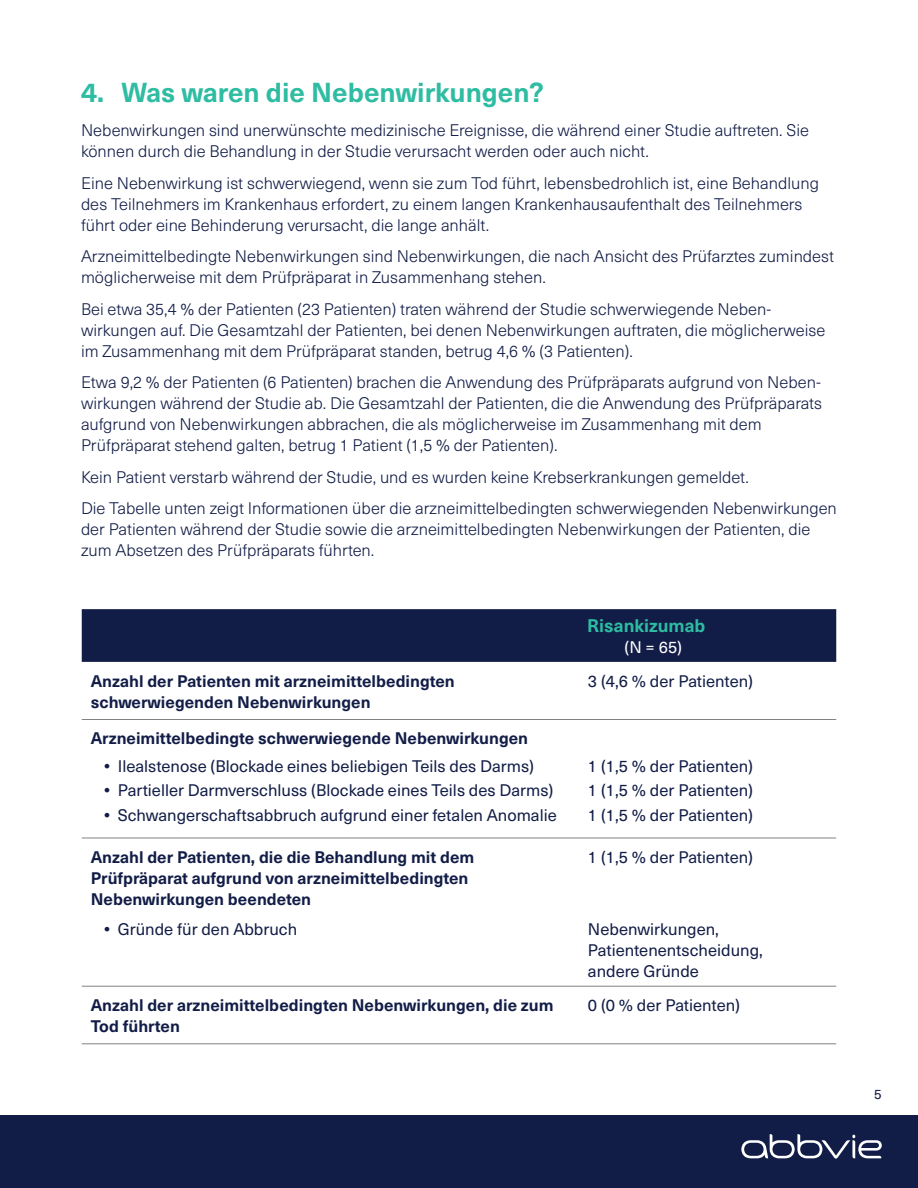
<style>
.page{position:relative;width:918px;height:1188px;background:#fff}
.page>*{position:absolute;margin:0;border:0;box-sizing:border-box;transform-origin:0 0}
.t1{font:700 27px "Neue Haas Unica Pro";color:#2ebca2}
.t2{font:700 18px "Neue Haas Unica Pro";color:#2ebca2}
.t3{font:300 16.5px/21px "Neue Haas Unica Pro";color:#121d47}
.t4{font:16.5px/21px "Neue Haas Unica Pro";color:#121d47}
.t5{font:700 16.5px/21px "Neue Haas Unica Pro";color:#121d47}
.t6{font:16.5px "Neue Haas Unica Pro";color:#fff}
.t7{font:13.5px "Neue Haas Unica Pro";color:#121d47}
.s1{font-weight:700}
</style>
<div class="page">
<div style="left:0;top:1115px;width:918px;height:73px;background:#121d47"></div>
<div style="left:82px;top:609px;width:754px;height:53px;background:#121d47"></div>
<hr style="left:82px;top:719px;width:497px;height:1px;background:#808285">
<hr style="left:579px;top:719px;width:257px;height:1px;background:#808285">
<hr style="left:82px;top:838px;width:497px;height:1px;background:#808285">
<hr style="left:579px;top:838px;width:257px;height:1px;background:#808285">
<hr style="left:82px;top:986px;width:497px;height:1px;background:#808285">
<hr style="left:579px;top:986px;width:257px;height:1px;background:#808285">
<hr style="left:82px;top:1043px;width:497px;height:1px;background:#808285">
<hr style="left:579px;top:1043px;width:257px;height:1px;background:#808285">
<svg style="left:741px;top:1134px;width:141px;height:25px"></svg>
<h1 class="t1" style="left:81px;top:76px;width:464px">4. Was waren die Nebenwirkungen?</h1>
<p class="t3" style="left:81px;top:120px;width:730px">Nebenwirkungen sind unerwünschte medizinische Ereignisse, die während einer Studie auftreten. Sie können durch die Behandlung in der Studie verursacht werden oder auch nicht.</p>
<p class="t3" style="left:81px;top:173px;width:740px">Eine Nebenwirkung ist schwerwiegend, wenn sie zum Tod führt, lebensbedrohlich ist, eine Behandlung des Teilnehmers im Krankenhaus erfordert, zu einem langen Krankenhausaufenthalt des Teilnehmers führt oder eine Behinderung verursacht, die lange anhält.</p>
<p class="t3" style="left:81px;top:246px;width:755px">Arzneimittelbedingte Nebenwirkungen sind Nebenwirkungen, die nach Ansicht des Prüfarztes zumindest möglicherweise mit dem Prüfpräparat in Zusammenhang stehen.</p>
<p class="t3" style="left:81px;top:299px;width:746px">Bei etwa 35,4 % der Patienten (23 Patienten) traten während der Studie schwerwiegende Neben&shy;wirkungen auf. Die Gesamtzahl der Patienten, bei denen Nebenwirkungen auftraten, die möglicherweise im Zusammenhang mit dem Prüfpräparat standen, betrug 4,6 % (3 Patienten).</p>
<p class="t3" style="left:81px;top:372px;width:743px">Etwa 9,2 % der Patienten (6 Patienten) brachen die Anwendung des Prüfpräparats aufgrund von Neben&shy;wirkungen während der Studie ab. Die Gesamtzahl der Patienten, die die Anwendung des Prüfpräparats aufgrund von Nebenwirkungen abbrachen, die als möglicherweise im Zusammenhang mit dem Prüfpräparat stehend galten, betrug 1 Patient (1,5 % der Patienten).</p>
<p class="t3" style="left:81px;top:461px;width:757px;line-height:31.5px">Kein Patient verstarb während der Studie, und es wurden keine Krebserkrankungen gemeldet.<br>Die Tabelle unten zeigt Informationen über die arzneimittelbedingten schwerwiegenden Nebenwirkungen</p>
<p class="t3" style="left:81px;top:519px;width:731px">der Patienten während der Studie sowie die arzneimittelbedingten Nebenwirkungen der Patienten, die zum Absetzen des Prüfpräparats führten.</p>
<p class="t2" style="left:587px;top:615px;width:120px">Risankizumab</p>
<p class="t6" style="left:625px;top:637px;width:59px">(N = 65)</p>
<p class="t5" style="left:91px;top:670px;width:366px">Anzahl der Patienten mit arzneimittelbedingten schwerwiegenden Nebenwirkungen</p>
<p class="t4" style="left:588px;top:670px;width:167px">3 (4,6 % der Patienten)</p>
<p class="t5" style="left:91px;top:728px;width:439px">Arzneimittelbedingte schwerwiegende Nebenwirkungen</p>
<p class="t4" style="left:104px;top:756px;width:431px"><span class="s1">•</span> Ilealstenose (Blockade eines beliebigen Teils des Darms)</p>
<p class="t4" style="left:588px;top:756px;width:167px">1 (1,5 % der Patienten)</p>
<p class="t4" style="left:104px;top:780px;width:451px"><span class="s1">•</span> Partieller Darmverschluss (Blockade eines Teils des Darms)</p>
<p class="t4" style="left:588px;top:780px;width:167px">1 (1,5 % der Patienten)</p>
<p class="t4" style="left:104px;top:805px;width:454px"><span class="s1">•</span> Schwangerschaftsabbruch aufgrund einer fetalen Anomalie</p>
<p class="t4" style="left:588px;top:805px;width:167px">1 (1,5 % der Patienten)</p>
<p class="t5" style="left:91px;top:846px;width:385px">Anzahl der Patienten, die die Behandlung mit dem<br>Prüfpräparat aufgrund von arzneimittelbedingten<br>Nebenwirkungen beendeten</p>
<p class="t4" style="left:588px;top:847px;width:167px">1 (1,5 % der Patienten)</p>
<p class="t4" style="left:104px;top:919px;width:195px"><span class="s1">•</span> Gründe für den Abbruch</p>
<p class="t4" style="left:588px;top:919px;width:176px">Nebenwirkungen,<br>Patientenentscheidung, andere Gründe</p>
<p class="t5" style="left:91px;top:995px;width:464px">Anzahl der arzneimittelbedingten Nebenwirkungen, die zum<br>Tod führten</p>
<p class="t4" style="left:588px;top:995px;width:154px">0 (0 % der Patienten)</p>
<p class="t7" style="left:874px;top:1086px;width:9px">5</p>
</div>
